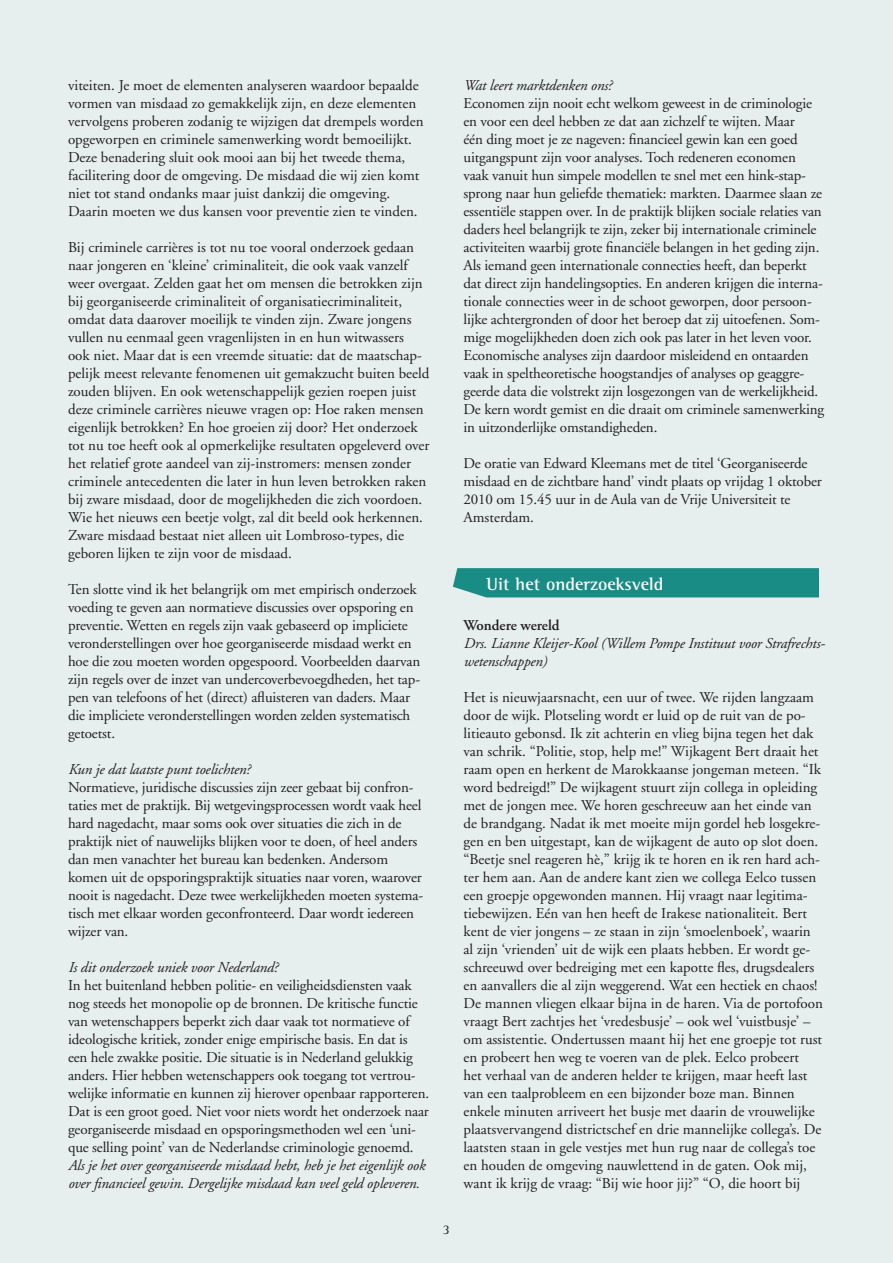
<style>
.page{position:relative;width:893px;height:1263px;background:#e7eeee}
.page>*{position:absolute;margin:0;border:0;box-sizing:border-box;transform-origin:0 0}
.t1{font:700 18px "Rotis Semi Serif";color:#fff}
.t2{font:15px/18px "Adobe Garamond";letter-spacing:-.01em;color:#231f20}
.t3{font:italic 15px/18px "Adobe Garamond";letter-spacing:-.01em;color:#231f20}
.t4{font:600 15px "Adobe Garamond";color:#231f20}
.t5{font:13.5px "Rotis Semi Serif";color:#231f20}
</style>
<div class="page">
<div style="left:453px;top:568px;width:366px;height:29px;background:#198d85"></div>
<p class="t2" style="left:68px;top:77px;width:357px">viteiten. Je moet de elementen analyseren waardoor bepaalde vormen van misdaad zo gemakkelijk zijn, en deze elementen vervolgens proberen zodanig te wijzigen dat drempels worden opgeworpen en criminele samenwerking wordt bemoeilijkt.<br>Deze benadering sluit ook mooi aan bij het tweede thema, facilitering door de omgeving. De misdaad die wij zien komt niet tot stand ondanks maar juist dankzij die omgeving.<br>Daarin moeten we dus kansen voor preventie zien te vinden.</p>
<p class="t2" style="left:68px;top:239px;width:363px">Bij criminele carrières is tot nu toe vooral onderzoek gedaan naar jongeren en ‘kleine’ criminaliteit, die ook vaak vanzelf weer overgaat. Zelden gaat het om mensen die betrokken zijn bij georganiseerde criminaliteit of organisatiecriminaliteit, omdat data daarover moeilijk te vinden zijn. Zware jongens vullen nu eenmaal geen vragenlijsten in en hun witwassers ook niet. Maar dat is een vreemde situatie: dat de maatschap&shy;pelijk meest relevante fenomenen uit gemakzucht buiten beeld zouden blijven. En ook wetenschappelijk gezien roepen juist deze criminele carrières nieuwe vragen op: Hoe raken mensen eigenlijk betrokken? En hoe groeien zij door? Het onderzoek tot nu toe heeft ook al opmerkelijke resultaten opgeleverd over het relatief grote aandeel van zij-instromers: mensen zonder criminele antecedenten die later in hun leven betrokken raken bij zware misdaad, door de mogelijkheden die zich voordoen.<br>Wie het nieuws een beetje volgt, zal dit beeld ook herkennen.<br>Zware misdaad bestaat niet alleen uit Lombroso-types, die geboren lijken te zijn voor de misdaad.</p>
<p class="t2" style="left:68px;top:581px;width:354px">Ten slotte vind ik het belangrijk om met empirisch onderzoek voeding te geven aan normatieve discussies over opsporing en preventie. Wetten en regels zijn vaak gebaseerd op impliciete veronderstellingen over hoe georganiseerde misdaad werkt en hoe die zou moeten worden opgespoord. Voorbeelden daarvan zijn regels over de inzet van undercoverbevoegdheden, het tap&shy;pen van telefoons of het (direct) afluisteren van daders. Maar die impliciete veronderstellingen worden zelden systematisch getoetst.</p>
<p class="t3" style="left:68px;top:761px;width:184px">Kun je dat laatste punt toelichten?</p>
<p class="t2" style="left:68px;top:779px;width:357px">Normatieve, juridische discussies zijn zeer gebaat bij confron&shy;taties met de praktijk. Bij wetgevingsprocessen wordt vaak heel hard nagedacht, maar soms ook over situaties die zich in de praktijk niet of nauwelijks blijken voor te doen, of heel anders dan men vanachter het bureau kan bedenken. Andersom komen uit de opsporingspraktijk situaties naar voren, waarover nooit is nagedacht. Deze twee werkelijkheden moeten systema&shy;tisch met elkaar worden geconfronteerd. Daar wordt iedereen wijzer van.</p>
<p class="t3" style="left:68px;top:959px;width:211px">Is dit onderzoek uniek voor Nederland?</p>
<p class="t2" style="left:68px;top:977px;width:363px">In het buitenland hebben politie- en veiligheidsdiensten vaak nog steeds het monopolie op de bronnen. De kritische functie van wetenschappers beperkt zich daar vaak tot normatieve of ideologische kritiek, zonder enige empirische basis. En dat is een hele zwakke positie. Die situatie is in Nederland gelukkig anders. Hier hebben wetenschappers ook toegang tot vertrou&shy;welijke informatie en kunnen zij hierover openbaar rapporteren.<br>Dat is een groot goed. Niet voor niets wordt het onderzoek naar georganiseerde misdaad en opsporingsmethoden wel een ‘uni&shy;que selling point’ van de Nederlandse criminologie genoemd.</p>
<p class="t3" style="left:68px;top:1157px;width:359px">Als je het over georganiseerde misdaad hebt, heb je het eigenlijk ook over financieel gewin. Dergelijke misdaad kan veel geld opleveren.</p>
<p class="t5" style="left:443px;top:1222px;width:9px">3</p>
<p class="t3" style="left:463px;top:77px;width:150px">Wat leert marktdenken ons?</p>
<p class="t2" style="left:463px;top:95px;width:362px">Economen zijn nooit echt welkom geweest in de criminologie en voor een deel hebben ze dat aan zichzelf te wijten. Maar<br>één ding moet je ze nageven: financieel gewin kan een goed uitgangspunt zijn voor analyses. Toch redeneren economen vaak vanuit hun simpele modellen te snel met een hink-stap&shy;sprong naar hun geliefde thematiek: markten. Daarmee slaan ze essentiële stappen over. In de praktijk blijken sociale relaties van daders heel belangrijk te zijn, zeker bij internationale criminele activiteiten waarbij grote financiële belangen in het geding zijn.<br>Als iemand geen internationale connecties heeft, dan beperkt dat direct zijn handelingsopties. En anderen krijgen die interna&shy;tionale connecties weer in de schoot geworpen, door persoon&shy;lijke achtergronden of door het beroep dat zij uitoefenen. Som&shy;mige mogelijkheden doen zich ook pas later in het leven voor.<br>Economische analyses zijn daardoor misleidend en ontaarden vaak in speltheoretische hoogstandjes of analyses op geaggre&shy;geerde data die volstrekt zijn losgezongen van de werkelijkheid.<br>De kern wordt gemist en die draait om criminele samenwerking in uitzonderlijke omstandigheden.</p>
<p class="t2" style="left:463px;top:455px;width:360px">De oratie van Edward Kleemans met de titel ‘Georganiseerde misdaad en de zichtbare hand’ vindt plaats op vrijdag 1 oktober 2010 om 15.45 uur in de Aula van de Vrije Universiteit te Amsterdam.</p>
<p class="t1" style="left:486px;top:573px;width:179px">Uit het onderzoeksveld</p>
<p class="t4" style="left:463px;top:617px;width:98px">Wondere wereld</p>
<p class="t3" style="left:463px;top:635px;width:363px">Drs. Lianne Kleijer-Kool (Willem Pompe Instituut voor Strafrechts&shy;wetenschappen)</p>
<p class="t2" style="left:463px;top:689px;width:361px">Het is nieuwjaarsnacht, een uur of twee. We rijden langzaam door de wijk. Plotseling wordt er luid op de ruit van de po&shy;litieauto gebonsd. Ik zit achterin en vlieg bijna tegen het dak van schrik. “Politie, stop, help me!” Wijkagent Bert draait het raam open en herkent de Marokkaanse jongeman meteen. “Ik word bedreigd!” De wijkagent stuurt zijn collega in opleiding met de jongen mee. We horen geschreeuw aan het einde van de brandgang. Nadat ik met moeite mijn gordel heb losgekre&shy;gen en ben uitgestapt, kan de wijkagent de auto op slot doen. “Beetje snel reageren hè,” krijg ik te horen en ik ren hard ach&shy;ter hem aan. Aan de andere kant zien we collega Eelco tussen een groepje opgewonden mannen. Hij vraagt naar legitima&shy;tiebewijzen. Eén van hen heeft de Irakese nationaliteit. Bert kent de vier jongens – ze staan in zijn ‘smoelenboek’, waarin al zijn ‘vrienden’ uit de wijk een plaats hebben. Er wordt ge&shy;schreeuwd over bedreiging met een kapotte fles, drugsdealers en aanvallers die al zijn weggerend. Wat een hectiek en chaos!<br>De mannen vliegen elkaar bijna in de haren. Via de portofoon vraagt Bert zachtjes het ‘vredesbusje’ – ook wel ‘vuistbusje’ – om assistentie. Ondertussen maant hij het ene groepje tot rust en probeert hen weg te voeren van de plek. Eelco probeert<br>het verhaal van de anderen helder te krijgen, maar heeft last van een taalprobleem en een bijzonder boze man. Binnen enkele minuten arriveert het busje met daarin de vrouwelijke plaatsvervangend districtschef en drie mannelijke collega’s. De laatsten staan in gele vestjes met hun rug naar de collega’s toe en houden de omgeving nauwlettend in de gaten. Ook mij, want ik krijg de vraag: “Bij wie hoor jij?” “O, die hoort bij</p>
</div>
